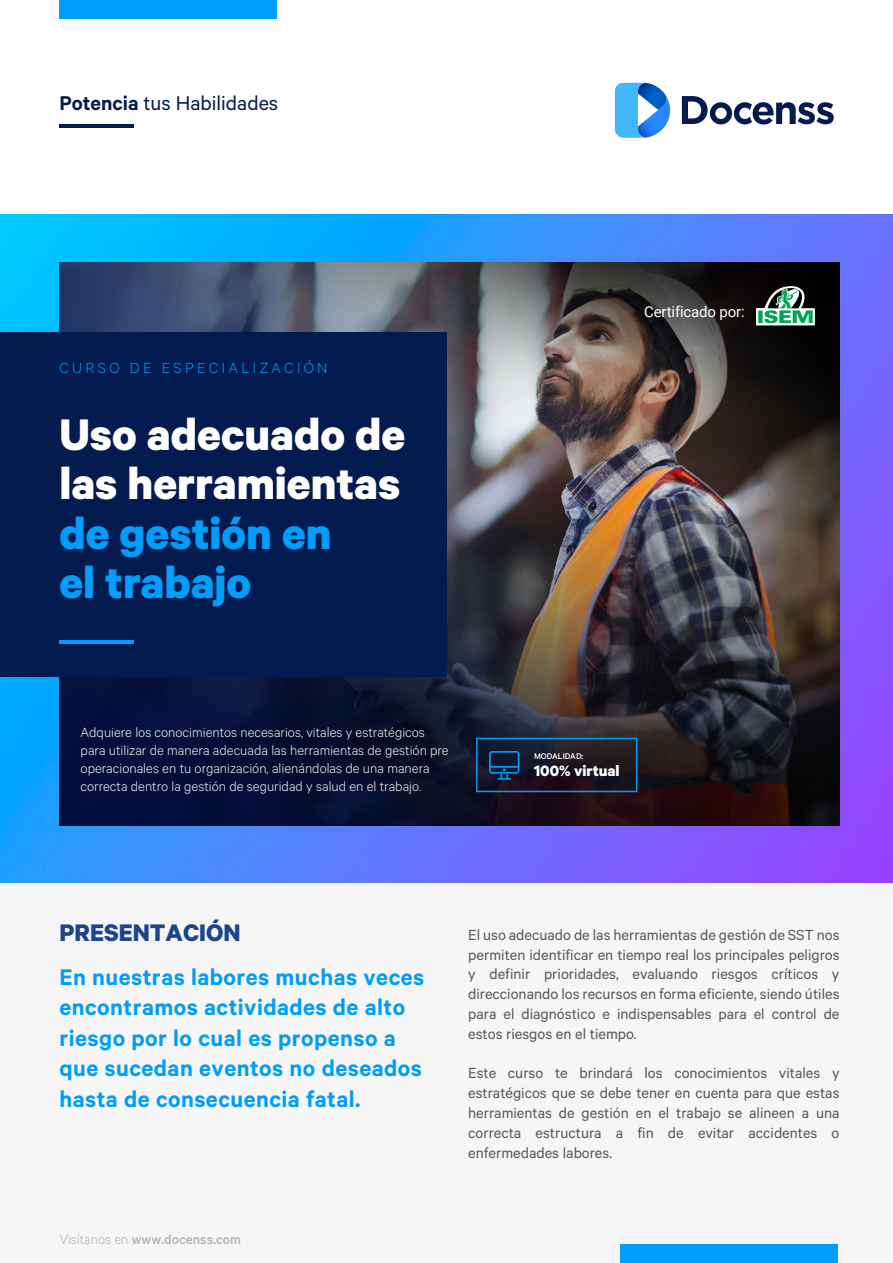
<style>
.page{position:relative;width:893px;height:1263px;background:#fff}
.page>*{position:absolute;margin:0;border:0;box-sizing:border-box;transform-origin:0 0}
.t1{font:700 49.8px/49.3px "Calibre";color:#fff}
.t2{font:700 49.8px/49.3px "Calibre";color:#009dfb}
.t3{font:700 27px "Calibre";color:#1d448e}
.t4{font:600 25.5px/30.6px "Calibre";letter-spacing:.015em;color:#009dfb}
.t5{font:22.5px "Calibre";color:#031b4e}
.t6{font:700 16.95px "Calibre";color:#fff}
.t7{font:16.5px/19.8px "Calibre";color:#575756;text-align:justify}
.t8{font:300 16.5px "Calibre";letter-spacing:.2em;color:#009dfb}
.t9{font:300 15px/18px "Calibre";color:#f6f6f6}
.t10{font:500 15px "Calibre";color:#b2b2b2}
.t11{font:15px "Roboto";letter-spacing:-.01em;color:#fff}
.t12{font:500 9.3px "Calibre";color:#fff}
.s1{font-weight:600}
.s2{font-weight:300}
</style>
<div class="page">
<div style="left:0;top:882px;width:893px;height:381px;background:#f6f6f6"></div>
<img style="left:0;top:214px;width:893px;height:668px">
<hr style="left:59px;top:124px;width:75px;height:3px;background:#031b4e">
<img style="left:59px;top:262px;width:780px;height:563px">
<svg style="left:615px;top:83px;width:55px;height:55px"></svg>
<svg style="left:682px;top:96px;width:152px;height:28px"></svg>
<div style="left:59px;top:0;width:218px;height:19px;background:#009dfb"></div>
<div style="left:620px;top:1244px;width:218px;height:19px;background:#009dfb"></div>
<div style="left:476px;top:738px;width:161px;height:54px;border:2px solid #009dfb"></div>
<svg style="left:489px;top:751px;width:30px;height:29px"></svg>
<div style="left:0;top:332px;width:446px;height:345px;background:#031b4e"></div>
<hr style="left:59px;top:640px;width:75px;height:4px;background:#009dfb">
<svg style="left:756px;top:286px;width:59px;height:39px"></svg>
<h3 class="t5" style="left:59px;top:90px;width:220px"><span class="s1">Potencia</span> tus Habilidades</h3>
<p class="t8" style="left:59px;top:358px;width:269px">CURSO DE ESPECIALIZACIÓN</p>
<h1 class="t1" style="left:59px;top:408px;width:347px">Uso adecuado de las herramientas</h1>
<h1 class="t2" style="left:59px;top:507px;width:274px">de gestión en el trabajo</h1>
<p class="t9" style="left:81px;top:722px;width:370px">Adquiere los conocimientos necesarios, vitales y estratégicos para utilizar de manera adecuada las herramientas de gestión pre operacionales en tu organización, alienándolas de una manera correcta dentro la gestión de seguridad y salud en el trabajo.</p>
<p class="t11" style="left:644px;top:301px;width:102px">Certificado por:</p>
<p class="t12" style="left:534px;top:750px;width:51px">MODALIDAD:</p>
<p class="t6" style="left:534px;top:760px;width:87px">100% virtual</p>
<h2 class="t3" style="left:59px;top:916px;width:183px">PRESENTACIÓN</h2>
<h3 class="t4" style="left:59px;top:960px;width:366px">En nuestras labores muchas veces encontramos actividades de alto riesgo por lo cual es propenso a que sucedan eventos no deseados hasta de consecuencia fatal.</h3>
<p class="t10" style="left:59px;top:1231px;width:183px"><span class="s2">Visítanos en</span> www.docenss.com</p>
<p class="t7" style="left:468px;top:924px;width:373px">El uso adecuado de las herramientas de gestión de SST nos permiten identificar en tiempo real los principales peligros y definir prioridades, evaluando riesgos críticos y direccionando los recursos en forma eficiente, siendo útiles para el diagnóstico e indispensables para el control de estos riesgos en el tiempo.</p>
<p class="t7" style="left:468px;top:1063px;width:373px">Este curso te brindará los conocimientos vitales y estratégicos que se debe tener en cuenta para que estas herramientas de gestión en el trabajo se alineen a una correcta estructura a fin de evitar accidentes o enfermedades labores.</p>
</div>
